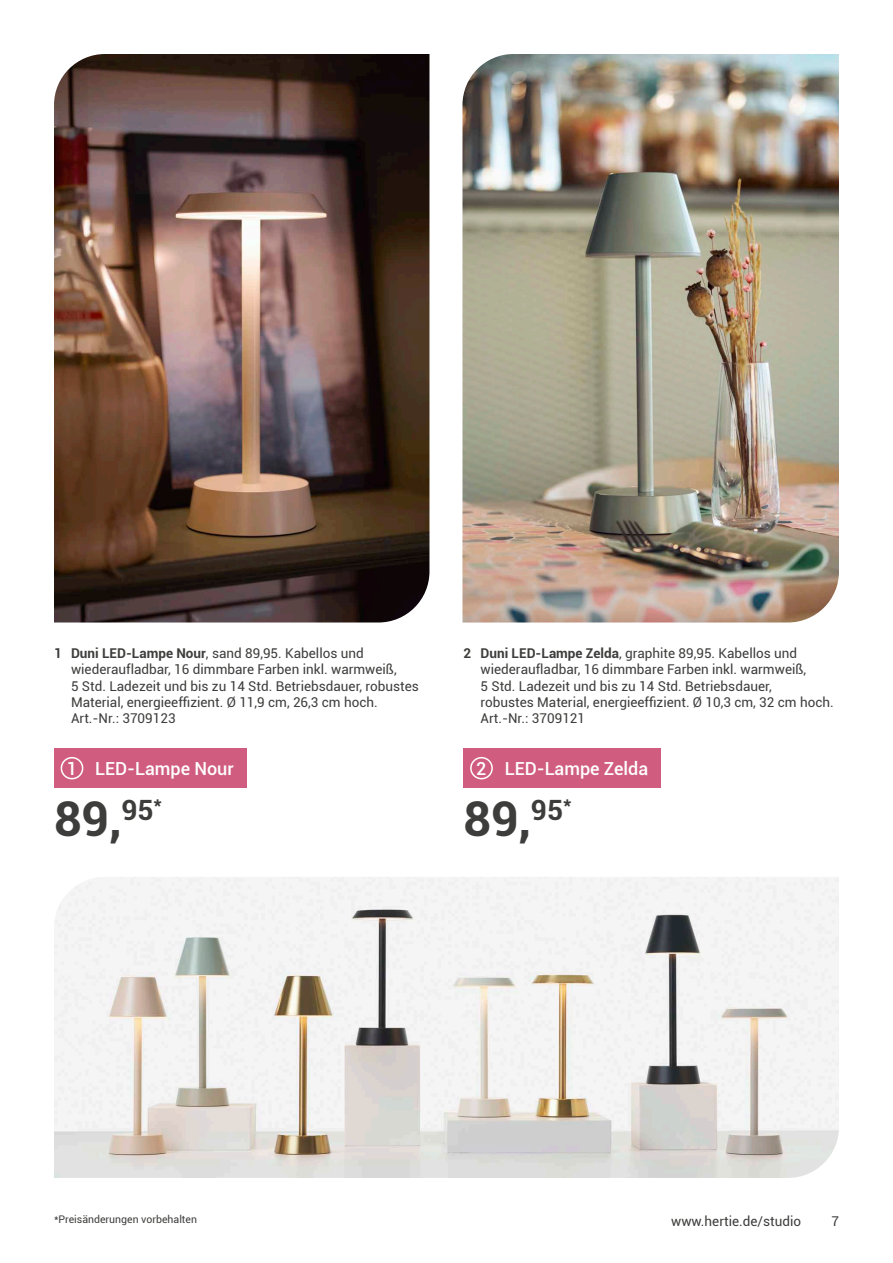
<style>
.page{position:relative;width:893px;height:1263px;background:#fff}
.page>*{position:absolute;margin:0;border:0;box-sizing:border-box;transform-origin:0 0}
.t1{font:700 48px "Roboto";color:#3d3d3c}
.t2{font:500 18px "Roboto";color:#fff}
.t3{font:13.5px/16.2px "Roboto";color:#3d3d3c}
.t4{font:10.5px "Roboto";color:#3d3d3c}
.s1{font-weight:700}
</style>
<div class="page">
<img style="left:54px;top:877px;width:785px;height:301px">
<img style="left:54px;top:54px;width:375px;height:568px">
<img style="left:462px;top:54px;width:377px;height:568px">
<div style="left:54px;top:749px;width:193px;height:39px;background:#d05d7f"></div>
<div style="left:61px;top:757px;width:22px;height:22px;border:2px solid #fff;border-radius:50%"></div>
<div style="left:463px;top:749px;width:198px;height:39px;background:#d05d7f"></div>
<div style="left:470px;top:757px;width:23px;height:22px;border:2px solid #fff;border-radius:50%"></div>
<p class="t3" style="left:71px;top:645px;width:349px;text-indent:-17px"><span class="s1">1 Duni LED-Lampe Nour</span>, sand 89,95. Kabellos und wiederaufladbar, 16 dimmbare Farben inkl. warmweiß,<br>5 Std. Ladezeit und bis zu 14 Std. Betriebsdauer, robustes Material, energieeffizient. Ø 11,9 cm, 26,3 cm hoch.<br>Art.-Nr.: 3709123</p>
<h2 class="t2" style="left:67px;top:756px;width:169px">1 LED-Lampe Nour</h2>
<h1 class="t1" style="left:54px;top:785px;width:109px">89,<sup>95</sup><sup>*</sup></h1>
<p class="t3" style="left:480px;top:645px;width:355px;text-indent:-17px"><span class="s1">2 Duni LED-Lampe Zelda</span>, graphite 89,95. Kabellos und wiederaufladbar, 16 dimmbare Farben inkl. warmweiß,<br>5 Std. Ladezeit und bis zu 14 Std. Betriebsdauer,<br>robustes Material, energieeffizient. Ø 10,3 cm, 32 cm hoch.<br>Art.-Nr.: 3709121</p>
<h2 class="t2" style="left:476px;top:756px;width:174px">2 LED-Lampe Zelda</h2>
<h1 class="t1" style="left:463px;top:785px;width:109px">89,<sup>95</sup><sup>*</sup></h1>
<p class="t4" style="left:54px;top:1212px;width:144px">*Preisänderungen vorbehalten</p>
<p class="t3" style="left:671px;top:1212px;width:132px">www.hertie.de/studio</p>
<p class="t3" style="left:831px;top:1212px;width:9px">7</p>
</div>
